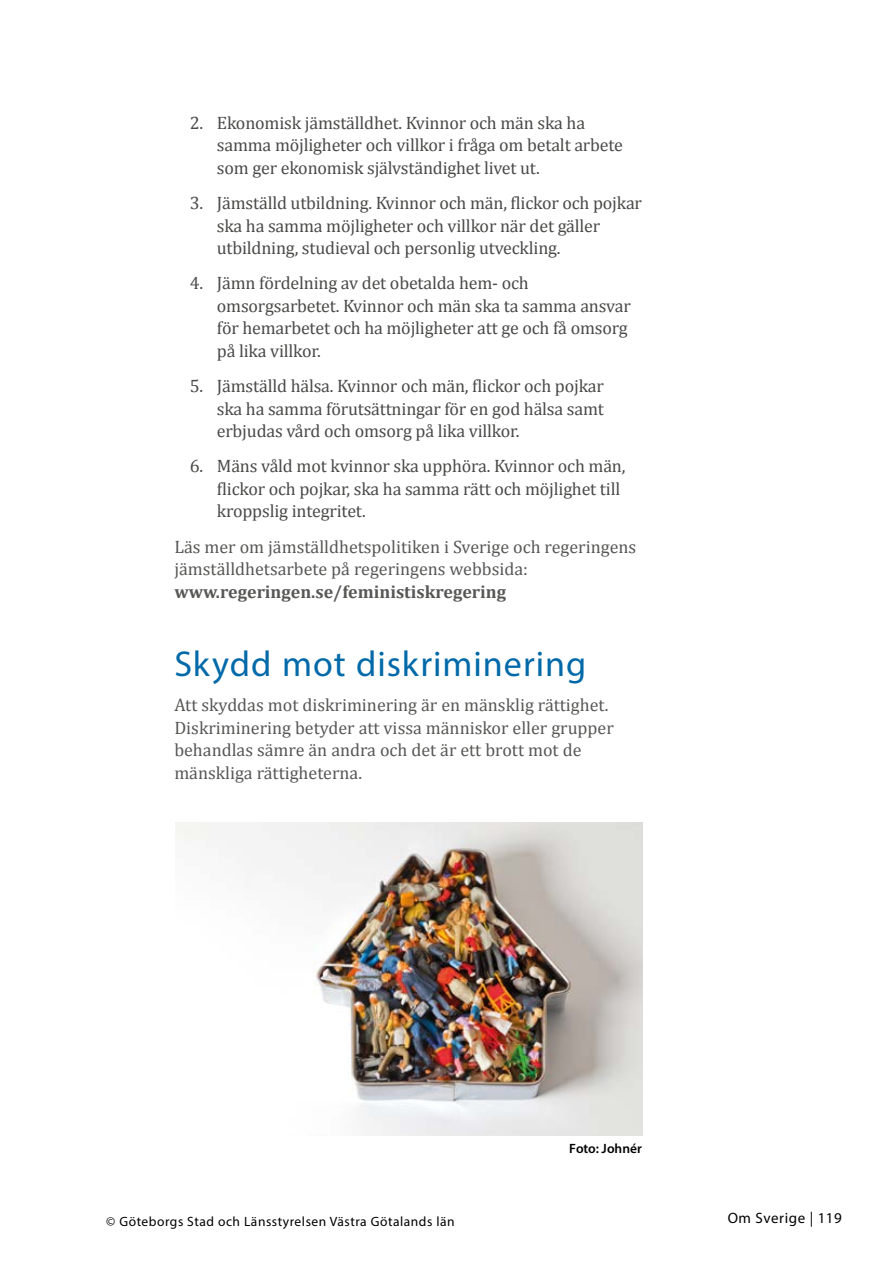
<style>
.page{position:relative;width:893px;height:1263px;background:#fff}
.page>*{position:absolute;margin:0;border:0;box-sizing:border-box;transform-origin:0 0}
.t1{font:36px "Myriad Pro";letter-spacing:.025em;color:#0069a9}
.t2{font:18px/22.5px "Cambria";letter-spacing:-.01em;color:#4a4a49}
.t3{font:18px/22.5px "Cambria";color:#575756}
.t4{font:700 18px "Cambria";color:#575756}
.t5{font:15px "Myriad Pro";letter-spacing:.04em;color:#000}
.t6{font:13.5px "Myriad Pro";letter-spacing:.04em;color:#000}
.t7{font:600 13.5px "Myriad Pro";color:#000}
</style>
<div class="page">
<img style="left:175px;top:823px;width:467px;height:312px">
<p class="t2" style="left:217px;top:111px;width:408px;text-indent:-27px">2. Ekonomisk jämställdhet. Kvinnor och män ska ha samma möjligheter och villkor i fråga om betalt arbete som ger ekonomisk självständighet livet ut.</p>
<p class="t2" style="left:217px;top:192px;width:427px;text-indent:-27px">3. Jämställd utbildning. Kvinnor och män, flickor och pojkar ska ha samma möjligheter och villkor när det gäller utbildning, studieval och personlig utveckling.</p>
<p class="t2" style="left:217px;top:272px;width:415px;text-indent:-27px">4. Jämn fördelning av det obetalda hem- och omsorgsarbetet. Kvinnor och män ska ta samma ansvar för hemarbetet och ha möjligheter att ge och få omsorg på lika villkor.</p>
<p class="t2" style="left:217px;top:375px;width:389px;text-align:justify;text-indent:-27px">5. Jämställd hälsa. Kvinnor och män, flickor och pojkar ska ha samma förutsättningar för en god hälsa samt erbjudas vård och omsorg på lika villkor.</p>
<p class="t2" style="left:217px;top:455px;width:410px;text-indent:-27px">6. Mäns våld mot kvinnor ska upphöra. Kvinnor och män, flickor och pojkar, ska ha samma rätt och möjlighet till kroppslig integritet.</p>
<p class="t3" style="left:174px;top:535px;width:463px">Läs mer om jämställdhetspolitiken i Sverige och regeringens jämställdhetsarbete på regeringens webbsida:</p>
<p class="t4" style="left:174px;top:579px;width:333px">www.regeringen.se/feministiskregering</p>
<h1 class="t1" style="left:174px;top:642px;width:414px">Skydd mot diskriminering</h1>
<p class="t3" style="left:174px;top:694px;width:441px">Att skyddas mot diskriminering är en mänsklig rättighet.<br>Diskriminering betyder att vissa människor eller grupper behandlas sämre än andra och det är ett brott mot de mänskliga rättigheterna.</p>
<p class="t7" style="left:569px;top:1140px;width:74px">Foto: Johnér</p>
<p class="t6" style="left:106px;top:1213px;width:350px">© Göteborgs Stad och Länsstyrelsen Västra Götalands län</p>
<p class="t5" style="left:728px;top:1209px;width:116px">Om Sverige | 119</p>
</div>
